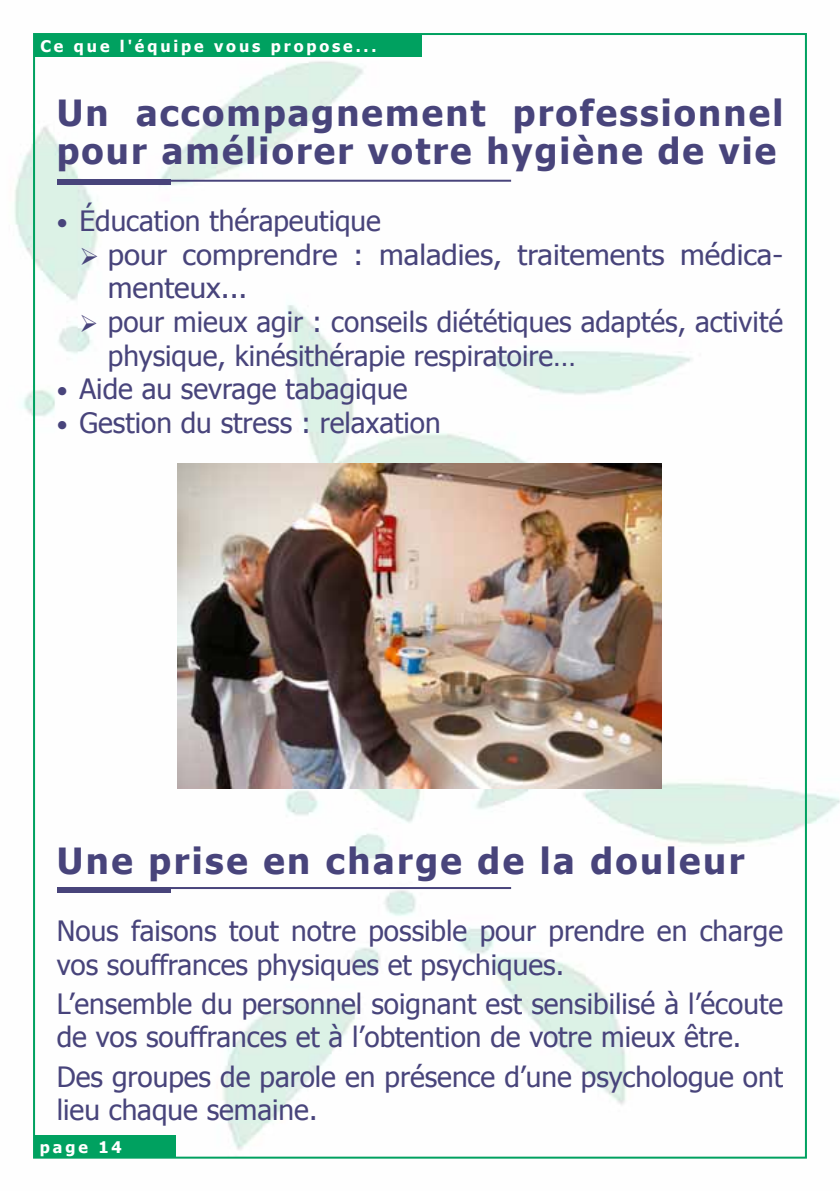
<style>
.page{position:relative;width:840px;height:1191px;background:#fff}
.page>*{position:absolute;margin:0;border:0;box-sizing:border-box;transform-origin:0 0}
.t1{font:700 36px/38px "Tahoma";letter-spacing:.06em;color:#48447b}
.t2{font:28px/33.6px "Tahoma";color:#48447b}
.t3{font:700 16px "Tahoma";letter-spacing:.18em;color:#fff}
.s1{font-size:24px}
</style>
<div class="page">
<img style="left:14px;top:33px;width:825px;height:1126px">
<div style="left:34px;top:1135px;width:142px;height:23px;background:#00a160"></div>
<hr style="left:57px;top:180px;width:454px;height:2px;background:#48447b">
<div style="left:57px;top:180px;width:113px;height:5px;background:#48447b"></div>
<div style="left:34px;top:34px;width:387px;height:22px;background:#00a160"></div>
<hr style="left:57px;top:887px;width:454px;height:2px;background:#48447b">
<div style="left:57px;top:887px;width:113px;height:5px;background:#48447b"></div>
<img style="left:177px;top:464px;width:484px;height:325px">
<svg style="left:81px;top:247px;width:16px;height:18px"></svg>
<svg style="left:81px;top:314px;width:15px;height:18px"></svg>
<p class="t3" style="left:40px;top:34px;width:337px">Ce que l'équipe vous propose...</p>
<p class="t1" style="left:57px;top:91px;width:727px">Un accompagnement professionnel pour améliorer votre hygiène de vie</p>
<p class="t2" style="left:108px;top:203px;width:676px;text-indent:-51px"><span class="s1">•</span> Éducation thérapeutique<br>pour comprendre : maladies, traitements médica&shy;menteux...<br>pour mieux agir : conseils diététiques adaptés, activité physique, kinésithérapie respiratoire…</p>
<p class="t2" style="left:57px;top:371px;width:352px"><span class="s1">•</span> Aide au sevrage tabagique</p>
<p class="t2" style="left:57px;top:404px;width:385px"><span class="s1">•</span> Gestion du stress : relaxation</p>
<p class="t1" style="left:57px;top:839px;width:688px">Une prise en charge de la douleur</p>
<p class="t2" style="left:57px;top:912px;width:727px">Nous faisons tout notre possible pour prendre en charge vos souffrances physiques et psychiques.</p>
<p class="t2" style="left:57px;top:985px;width:727px">L’ensemble du personnel soignant est sensibilisé à l’écoute de vos souffrances et à l’obtention de votre mieux être.</p>
<p class="t2" style="left:57px;top:1058px;width:727px">Des groupes de parole en présence d’une psychologue ont lieu chaque semaine.</p>
<p class="t3" style="left:40px;top:1136px;width:83px">page 14</p>
</div>
